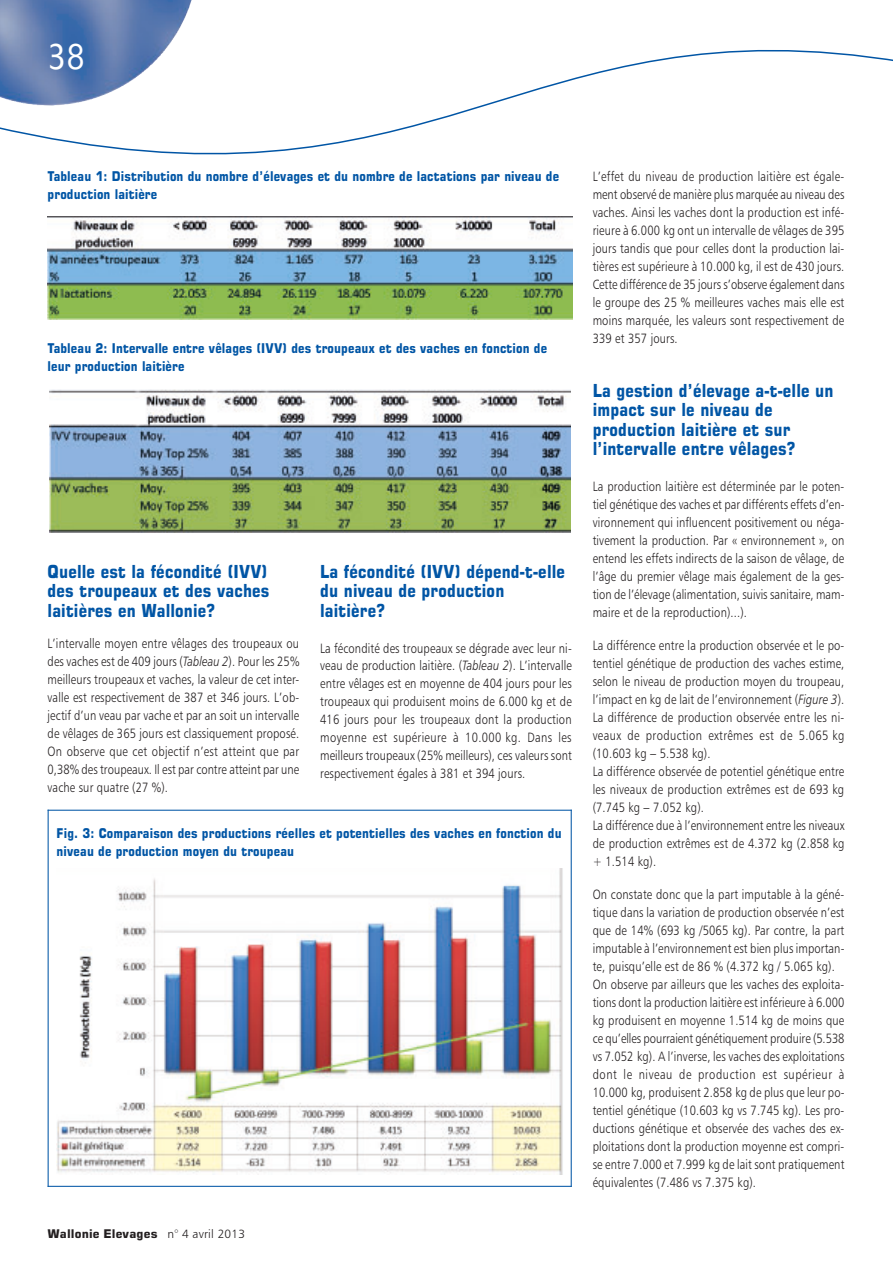
<style>
.page{position:relative;width:893px;height:1263px;background:#fff}
.page>*{position:absolute;margin:0;border:0;box-sizing:border-box;transform-origin:0 0}
.t1{font:500 35.85px "Mixage IT Cby BT";color:#fff;scale:.83 1}
.t2{font:700 18px/19.5px "Square 721 BT";letter-spacing:.015em;color:#0155a5;scale:.83 1}
.t3{font:13.5px/18px "Humanist 777 BT Light B";letter-spacing:.015em;color:#231f20;text-align:justify;scale:.83 1}
.t4{font:700 13.5px/18px "Square 721 BT";letter-spacing:.015em;color:#0155a5;scale:.84 1}
.t5{font:700 12px "Square 721 BT";letter-spacing:.015em;color:#231f20}
.s1{font-family:"Humanist 777 BT Light Italic B"}
.s2{font-family:"Humanist 777 BT Light B";font-weight:400}
</style>
<div class="page">
<img style="left:0;top:0;width:192px;height:50px">
<svg style="left:0;top:50px;width:892px;height:104px"></svg>
<img style="left:48px;top:216px;width:524px;height:104px">
<img style="left:49px;top:389px;width:521px;height:143px">
<hr style="left:48px;top:810px;width:1px;height:377px;background:#0155a5">
<hr style="left:48px;top:810px;width:523px;height:1px;background:#0155a5">
<hr style="left:570px;top:810px;width:1px;height:377px;background:#0155a5">
<hr style="left:48px;top:1186px;width:523px;height:1px;background:#0155a5">
<img style="left:57px;top:868px;width:506px;height:307px">
<h1 class="t1" style="left:48px;top:44px;width:46px">38</h1>
<p class="t4" style="left:48px;top:169px;width:610px">Tableau 1: Distribution du nombre d’élevages et du nombre de lactations par niveau de production laitière</p>
<p class="t4" style="left:48px;top:341px;width:596px">Tableau 2: Intervalle entre veˆlages (IVV) des troupeaux et des vaches en fonction de leur production laitière</p>
<h2 class="t2" style="left:48px;top:563px;width:269px;text-align:justify">Quelle est la fécondité (IVV) des troupeaux et des vaches laitières en Wallonie?</h2>
<p class="t3" style="left:48px;top:636px;width:305px">L’intervalle moyen entre vêlages des troupeaux ou des vaches est de 409 jours (<span class="s1">Tableau 2</span>). Pour les 25% meilleurs troupeaux et vaches, la valeur de cet inter&shy;valle est respectivement de 387 et 346 jours. L’ob&shy;jectif d’un veau par vache et par an soit un intervalle de vêlages de 365 jours est classiquement proposé.<br>On observe que cet objectif n’est atteint que par 0,38% des troupeaux. Il est par contre atteint par une vache sur quatre (27 %).</p>
<h2 class="t2" style="left:320px;top:563px;width:296px">La fécondité (IVV) dépend-t-elle du niveau de production laitière?</h2>
<p class="t3" style="left:320px;top:640px;width:305px">La fécondité des troupeaux se dégrade avec leur ni&shy;veau de production laitière. (<span class="s1">Tableau 2</span>). L’intervalle entre vêlages est en moyenne de 404 jours pour les troupeaux qui produisent moins de 6.000 kg et de 416 jours pour les troupeaux dont la production moyenne est supérieure à 10.000 kg. Dans les meilleurs troupeaux (25% meilleurs), ces valeurs sont respectivement égales à 381 et 394 jours.</p>
<p class="t4" style="left:57px;top:826px;width:602px">Fig. 3: Comparaison des productions réelles et potentielles des vaches en fonction du niveau de production moyen du troupeau</p>
<p class="t5" style="left:48px;top:1229px;width:199px">Wallonie Elevages <span class="s2">n° 4 avril 2013</span></p>
<p class="t3" style="left:592px;top:169px;width:305px">L’effet du niveau de production laitière est égale&shy;ment observé de manière plus marquée au niveau des vaches. Ainsi les vaches dont la production est infé&shy;rieure à 6.000 kg ont un intervalle de vêlages de 395 jours tandis que pour celles dont la production lai&shy;tières est supérieure à 10.000 kg, il est de 430 jours.<br>Cette différence de 35 jours s’observe également dans le groupe des 25 % meilleures vaches mais elle est moins marquée, les valeurs sont respectivement de 339 et 357 jours.</p>
<h2 class="t2" style="left:592px;top:382px;width:291px">La gestion d’élevage a-t-elle un impact sur le niveau de production laitière et sur l’intervalle entre vêlages?</h2>
<p class="t3" style="left:592px;top:478px;width:305px">La production laitière est déterminée par le poten&shy;tiel génétique des vaches et par différents effets d’en&shy;vironnement qui influencent positivement ou néga&shy;tivement la production. Par « environnement », on entend les effets indirects de la saison de vêlage, de l’âge du premier vêlage mais également de la ges&shy;tion de l’élevage (alimentation, suivis sanitaire, mam&shy;maire et de la reproduction)...).</p>
<p class="t3" style="left:592px;top:638px;width:305px;text-align:left">La différence entre la production observée et le po&shy;tentiel génétique de production des vaches estime, selon le niveau de production moyen du troupeau, l’impact en kg de lait de l’environnement (<span class="s1">Figure 3</span>).<br>La différence de production observée entre les ni&shy;veaux de production extrêmes est de 5.065 kg (10.603 kg − 5.538 kg).<br>La différence observée de potentiel génétique entre les niveaux de production extrêmes est de 693 kg (7.745 kg − 7.052 kg).<br>La différence due à l’environnement entre les niveaux de production extrêmes est de 4.372 kg (2.858 kg + 1.514 kg).</p>
<p class="t3" style="left:592px;top:887px;width:305px;text-align:left">On constate donc que la part imputable à la géné&shy;tique dans la variation de production observée n’est que de 14% (693 kg /5065 kg). Par contre, la part imputable à l’environnement est bien plus importan&shy;te, puisqu’elle est de 86 % (4.372 kg / 5.065 kg).<br>On observe par ailleurs que les vaches des exploita&shy;tions dont la production laitière est inférieure à 6.000 kg produisent en moyenne 1.514 kg de moins que ce qu’elles pourraient génétiquement produire (5.538 vs 7.052 kg). A l’inverse, les vaches des exploitations dont le niveau de production est supérieur à 10.000 kg, produisent 2.858 kg de plus que leur po&shy;tentiel génétique (10.603 kg vs 7.745 kg). Les pro&shy;ductions génétique et observée des vaches des ex&shy;ploitations dont la production moyenne est compri&shy;se entre 7.000 et 7.999 kg de lait sont pratiquement équivalentes (7.486 vs 7.375 kg).</p>
</div>
